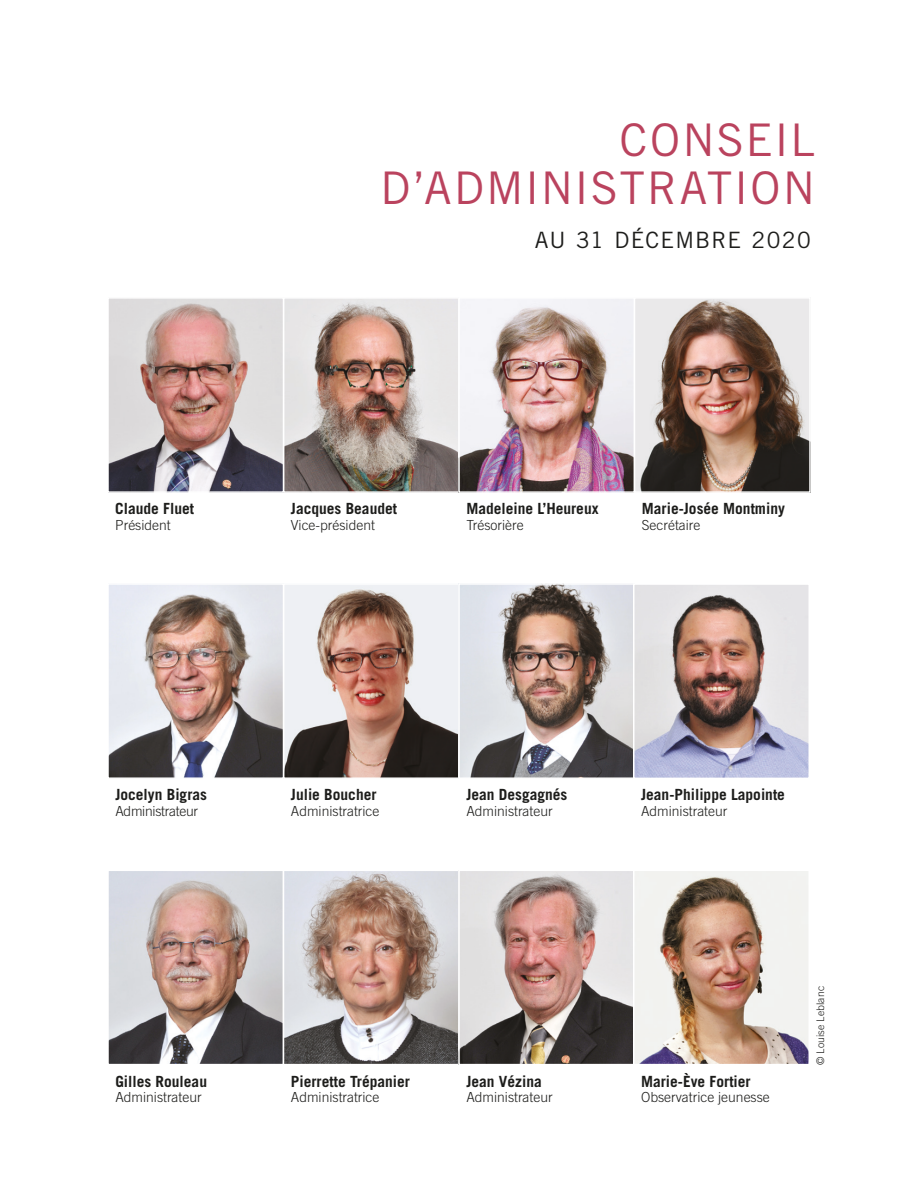
<style>
.page{position:relative;width:918px;height:1188px;background:#fff}
.page>*{position:absolute;margin:0;border:0;box-sizing:border-box;transform-origin:0 0}
.t1{font:45px/48px "Trade Gothic";letter-spacing:.04em;color:#ba435e;text-align:right}
.t2{font:22.5px "Trade Gothic";letter-spacing:.055em;color:#1d1d1b}
.t3{font:700 15.45px "Trade Gothic";color:#1d1d1b}
.t4{font:300 13.95px "Trade Gothic";color:#1d1d1b}
.t5{font:300 13.95px "Trade Gothic";letter-spacing:-.02em;color:#1d1d1b}
.t6{font:300 10.5px "Trade Gothic";letter-spacing:.01em;color:#1d1d1b}
</style>
<div class="page">
<img style="left:110px;top:586px;width:697px;height:190px">
<div style="left:283px;top:583px;width:177px;height:196px;border:2px solid #fff"></div>
<div style="left:458px;top:583px;width:177px;height:196px;border:2px solid #fff"></div>
<div style="left:107px;top:583px;width:177px;height:196px;border:2px solid #fff"></div>
<img style="left:110px;top:300px;width:698px;height:190px">
<div style="left:283px;top:297px;width:177px;height:196px;border:2px solid #fff"></div>
<div style="left:107px;top:297px;width:177px;height:196px;border:2px solid #fff"></div>
<div style="left:458px;top:297px;width:177px;height:196px;border:2px solid #fff"></div>
<div style="left:634px;top:297px;width:177px;height:196px;border:2px solid #fff"></div>
<img style="left:110px;top:873px;width:697px;height:189px">
<div style="left:107px;top:870px;width:177px;height:195px;border:2px solid #fff"></div>
<div style="left:283px;top:870px;width:177px;height:195px;border:2px solid #fff"></div>
<div style="left:458px;top:870px;width:177px;height:195px;border:2px solid #fff"></div>
<div style="left:633px;top:870px;width:177px;height:195px;border:2px solid #fff"></div>
<div style="left:633px;top:583px;width:177px;height:196px;border:2px solid #fff"></div>
<h1 class="t1" style="left:380px;top:115px;width:436px">CONSEIL<br>D’ADMINISTRATION</h1>
<h2 class="t2" style="left:535px;top:226px;width:277px">AU 31 DÉCEMBRE 2020</h2>
<p class="t3" style="left:115px;top:499px;width:80px">Claude Fluet</p>
<p class="t4" style="left:115px;top:516px;width:57px">Président</p>
<p class="t3" style="left:291px;top:499px;width:108px">Jacques Beaudet</p>
<p class="t4" style="left:291px;top:516px;width:86px">Vice-président</p>
<p class="t3" style="left:466px;top:499px;width:134px">Madeleine L’Heureux</p>
<p class="t4" style="left:466px;top:516px;width:59px">Trésorière</p>
<p class="t3" style="left:642px;top:499px;width:145px">Marie-Josée Montminy</p>
<p class="t4" style="left:642px;top:516px;width:60px">Secrétaire</p>
<p class="t3" style="left:115px;top:785px;width:93px">Jocelyn Bigras</p>
<p class="t5" style="left:115px;top:803px;width:84px">Administrateur</p>
<p class="t3" style="left:115px;top:1072px;width:93px">Gilles Rouleau</p>
<p class="t4" style="left:115px;top:1089px;width:88px">Administrateur</p>
<p class="t3" style="left:291px;top:785px;width:87px">Julie Boucher</p>
<p class="t4" style="left:291px;top:803px;width:90px">Administratrice</p>
<p class="t3" style="left:466px;top:785px;width:103px">Jean Desgagnés</p>
<p class="t4" style="left:466px;top:803px;width:88px">Administrateur</p>
<p class="t3" style="left:291px;top:1072px;width:121px">Pierrette Trépanier</p>
<p class="t4" style="left:291px;top:1089px;width:90px">Administratrice</p>
<p class="t3" style="left:466px;top:1072px;width:77px">Jean Vézina</p>
<p class="t4" style="left:466px;top:1089px;width:88px">Administrateur</p>
<p class="t3" style="left:641px;top:785px;width:145px">Jean-Philippe Lapointe</p>
<p class="t4" style="left:641px;top:803px;width:88px">Administrateur</p>
<p class="t3" style="left:641px;top:1072px;width:111px">Marie-Ève Fortier</p>
<p class="t4" style="left:641px;top:1089px;width:130px">Observatrice jeunesse</p>
<p class="t6" style="left:814px;top:1065px;width:80px;rotate:-90deg">© Louise Leblanc</p>
</div>
